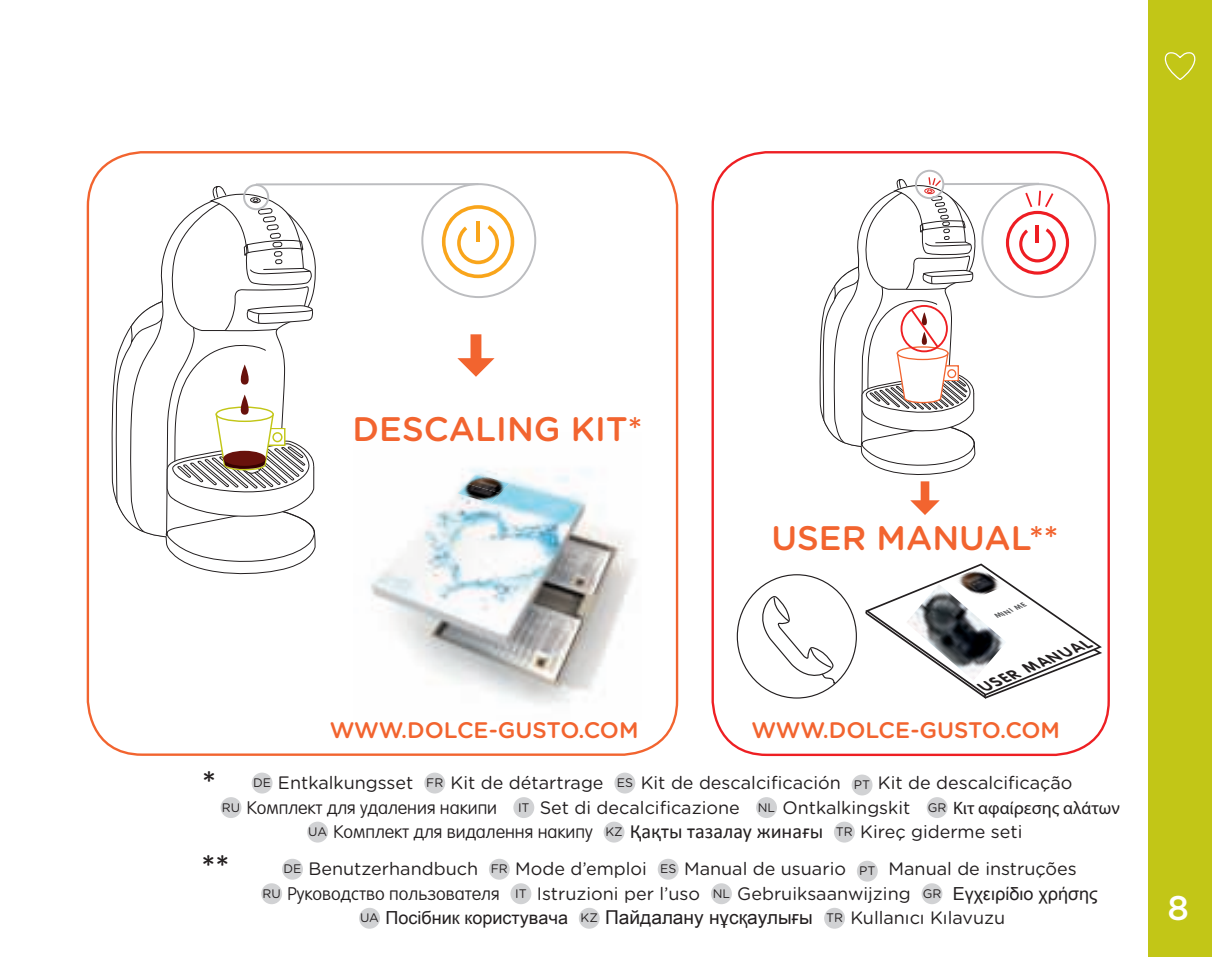
<style>
.page{position:relative;width:1212px;height:957px;background:#fff}
.page>*{position:absolute;margin:0;border:0;box-sizing:border-box;transform-origin:0 0}
.t1{font:500 34.2px "Gotham Rounded";color:#fff}
.t2{font:500 33.98px "Gotham Rounded";color:#f2642f}
.t3{font:500 32.4px "Gotham Rounded";color:#231f20}
.t4{font:500 22.5px "Gotham Rounded";letter-spacing:-.005em;color:#f2642f}
.t5{font:18px/24.5px "Gotham Rounded";color:#231f20}
.t6{font:100 18px "VAG Rounded LTCYR";color:#231f20}
.t7{font:18px "Arial Unicode MS";color:#231f20}
.t8{font:italic 700 14.85px "VAG Rounded LT Com";color:#231f20;scale:1.07 1}
.t9{font:italic 700 6.98px "VAG Rounded LT Com";color:#57585a;scale:1.07 1}
.s1{font-size:12.38px}
.s2{font-family:"VAG Rounded LTCYR";font-weight:100}
.s3{font-family:"Myriad Pro"}
.s4{font-family:"Gotham Rounded";font-weight:400;font-size:12.38px}
.s5{font-family:"Calibri";font-weight:400;font-size:20.25px}
.s6{font-family:"Gotham Rounded";font-weight:400}
.s7{font-family:"Arial Unicode MS"}
.s8{font-family:"Gotham Rounded";font-size:12.38px}
.s9{font-size:19.12px}
.s10{font-family:"Gotham Rounded"}
</style>
<div class="page">
<div style="left:711px;top:151px;width:399px;height:605px;border:2px solid #ee1f23;border-radius:54px"></div>
<div style="left:1148px;top:0;width:64px;height:957px;background:#c2c617"></div>
<svg style="left:1164px;top:52px;width:32px;height:28px"></svg>
<img style="left:370px;top:468px;width:266px;height:236px">
<img style="left:467px;top:474px;width:43px;height:19px">
<img style="left:457px;top:484px;width:43px;height:19px">
<svg style="left:819px;top:169px;width:157px;height:346px"></svg>
<svg style="left:755px;top:595px;width:88px;height:89px"></svg>
<svg style="left:865px;top:563px;width:237px;height:135px"></svg>
<img style="left:953px;top:567px;width:52px;height:17px">
<img style="left:906px;top:584px;width:100px;height:96px">
<svg style="left:457px;top:334px;width:38px;height:43px"></svg>
<svg style="left:163px;top:537px;width:152px;height:27px"></svg>
<div style="left:421px;top:183px;width:115px;height:115px;border:2px solid #bcbdc0;border-radius:50%"></div>
<hr style="left:256px;top:183px;width:222px;height:2px;background:#bcbdc0">
<svg style="left:442px;top:205px;width:72px;height:73px"></svg>
<hr style="left:476px;top:221px;width:4px;height:20px;background:#f9a51b">
<hr style="left:944px;top:183px;width:95px;height:2px;background:#bcbdc0">
<div style="left:981px;top:183px;width:115px;height:115px;border:2px solid #bcbdc0;border-radius:50%"></div>
<svg style="left:1006px;top:191px;width:63px;height:84px"></svg>
<div style="left:915px;top:170px;width:29px;height:29px;border:2px solid #bcbdc0;border-radius:50%"></div>
<svg style="left:111px;top:183px;width:205px;height:354px"></svg>
<div style="left:223px;top:451px;width:43px;height:15px;background:#68120c;border-radius:50%"></div>
<div style="left:252px;top:772px;width:21px;height:21px;background:#d1d2d4;border-radius:50%"></div>
<div style="left:424px;top:772px;width:21px;height:21px;background:#d1d2d4;border-radius:50%"></div>
<div style="left:614px;top:772px;width:21px;height:21px;background:#d1d2d4;border-radius:50%"></div>
<div style="left:852px;top:774px;width:20px;height:21px;background:#d1d2d4;border-radius:50%"></div>
<div style="left:221px;top:797px;width:20px;height:21px;background:#d1d2d4;border-radius:50%"></div>
<div style="left:513px;top:797px;width:21px;height:21px;background:#d1d2d4;border-radius:50%"></div>
<div style="left:756px;top:797px;width:21px;height:21px;background:#d1d2d4;border-radius:50%"></div>
<div style="left:927px;top:797px;width:21px;height:21px;background:#d1d2d4;border-radius:50%"></div>
<div style="left:307px;top:821px;width:21px;height:21px;background:#d1d2d4;border-radius:50%"></div>
<div style="left:604px;top:821px;width:20px;height:21px;background:#d1d2d4;border-radius:50%"></div>
<div style="left:834px;top:821px;width:21px;height:21px;background:#d1d2d4;border-radius:50%"></div>
<div style="left:282px;top:859px;width:21px;height:21px;background:#d1d2d4;border-radius:50%"></div>
<div style="left:489px;top:859px;width:21px;height:21px;background:#d1d2d4;border-radius:50%"></div>
<div style="left:658px;top:859px;width:21px;height:21px;background:#d1d2d4;border-radius:50%"></div>
<div style="left:857px;top:861px;width:21px;height:20px;background:#d1d2d4;border-radius:50%"></div>
<div style="left:261px;top:883px;width:21px;height:21px;background:#d1d2d4;border-radius:50%"></div>
<div style="left:510px;top:883px;width:21px;height:21px;background:#d1d2d4;border-radius:50%"></div>
<div style="left:711px;top:883px;width:21px;height:21px;background:#d1d2d4;border-radius:50%"></div>
<div style="left:921px;top:883px;width:21px;height:21px;background:#d1d2d4;border-radius:50%"></div>
<div style="left:359px;top:908px;width:21px;height:21px;background:#d1d2d4;border-radius:50%"></div>
<div style="left:579px;top:908px;width:21px;height:21px;background:#d1d2d4;border-radius:50%"></div>
<div style="left:824px;top:908px;width:21px;height:21px;background:#d1d2d4;border-radius:50%"></div>
<h2 class="t2" style="left:353px;top:410px;width:291px">DESCALING KIT*</h2>
<h2 class="t2" style="left:771px;top:519px;width:288px">USER MANUAL**</h2>
<p class="t9" style="left:995px;top:612px;width:31px;rotate:-23deg">MINI ME</p>
<p class="t8" style="left:980px;top:679px;width:111px;rotate:-23deg">USER MANUAL</p>
<p class="t4" style="left:330px;top:718px;width:310px">WWW.DOLCE-GUSTO.COM</p>
<p class="t4" style="left:751px;top:718px;width:310px">WWW.DOLCE-GUSTO.COM</p>
<h3 class="t3" style="left:202px;top:764px;width:15px">*</h3>
<p class="t5" style="left:222px;top:771px;width:899px;text-indent:31px"><span class="s1">DE</span> Entkalkungsset <span class="s1">FR</span> Kit de détartrage <span class="s1">ES</span> Kit de descalcificación <span class="s1">PT</span> Kit de descalcificação<br><span class="s1">RU</span> <span class="s2">Комплект для удаления накипи</span> <span class="s1">IT</span> Set di decalcificazione <span class="s1">NL</span> Ontkalkingskit <span class="s1">GR</span> <span class="s3">Κιτ αφαίρεσης αλάτων</span></p>
<p class="t6" style="left:308px;top:825px;width:716px"><span class="s4">UA</span> Комплект для видалення накипу <span class="s4">KZ</span> <span class="s5">Қақты тазалау жинағы</span> <span class="s4">TR</span> <span class="s6">Kireç giderme seti</span></p>
<p class="t5" style="left:262px;top:857px;width:837px;text-align:center"><span class="s1">DE</span> Benutzerhandbuch <span class="s1">FR</span> Mode d’emploi <span class="s1">ES</span> Manual de usuario <span class="s1">PT</span> Manual de instruções<br><span class="s1">RU</span> <span class="s2">Руководство пользователя</span> <span class="s1">IT</span> Istruzioni per l’uso <span class="s1">NL</span> Gebruiksaanwijzing <span class="s1">GR</span> <span class="s7">Εγχειρίδιο χρήσης</span></p>
<p class="t7" style="left:360px;top:905px;width:647px"><span class="s8">UA</span> Посібник користувача <span class="s8">KZ</span> <span class="s9">Пайдалану нұсқаулығы</span> <span class="s8">TR</span> <span class="s10">Kullanıcı Kılavuzu</span></p>
<h3 class="t3" style="left:202px;top:848px;width:29px">**</h3>
<h1 class="t1" style="left:1168px;top:888px;width:23px">8</h1>
</div>
